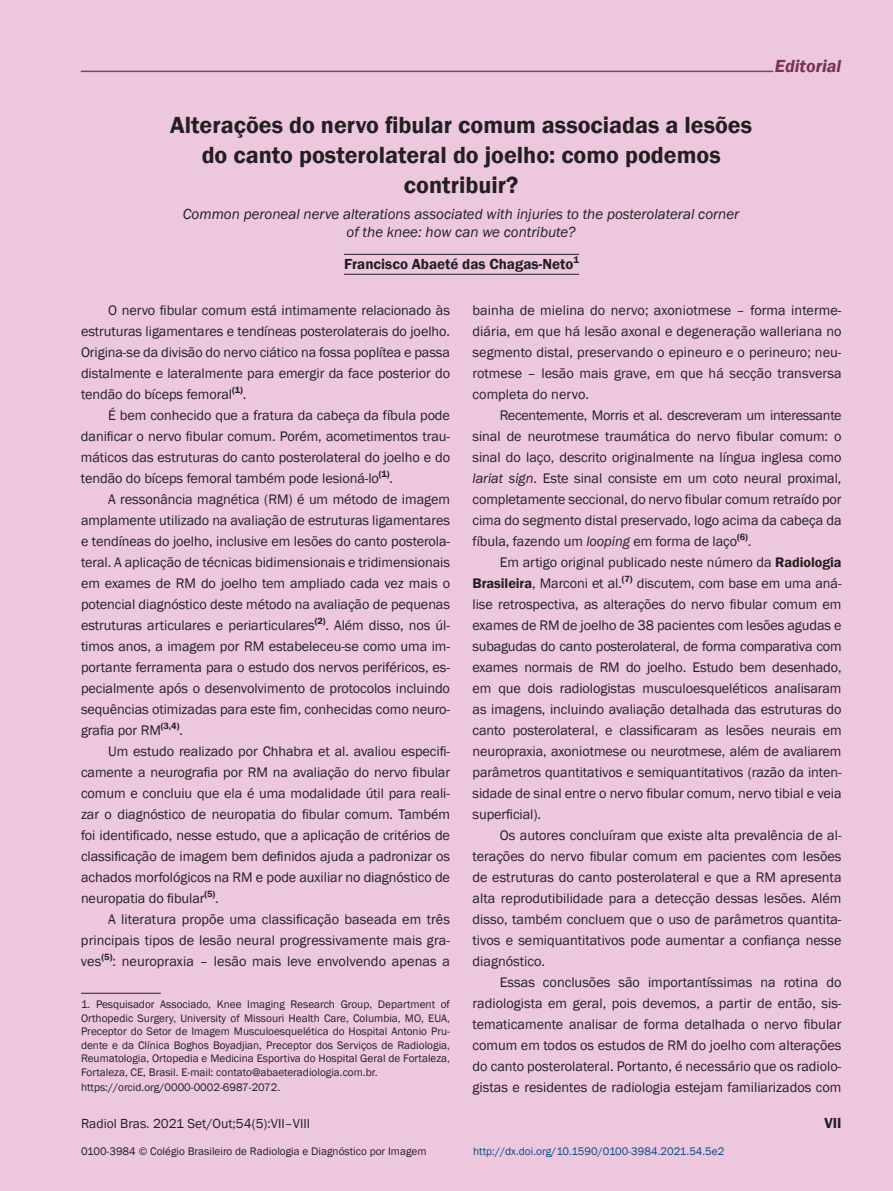
<style>
.page{position:relative;width:893px;height:1191px;background:#ecc7de}
.page>*{position:absolute;margin:0;border:0;box-sizing:border-box;transform-origin:0 0}
.t1{font:600 24px/30px "Franklin Gothic";color:#231f20;text-align:center}
.t2{font:italic 600 18px "Franklin Gothic";color:#793353}
.t3{font:italic 15px/18px "Franklin Gothic";color:#231f20;text-align:center}
.t4{font:600 15px "Franklin Gothic";color:#231f20}
.t5{font:14.25px/21px "Franklin Gothic";letter-spacing:-.005em;color:#231f20;text-align:justify}
.t6{font:13.5px "Franklin Gothic";color:#231f20}
.t7{font:11.25px/13.5px "Franklin Gothic";color:#231f20;text-align:justify}
.t8{font:11.25px "Franklin Gothic";color:#014984}
.s1{font-style:italic}
.s2{font-weight:600}
</style>
<div class="page">
<hr style="left:344px;top:254px;width:235px;height:1px;background:#231f20">
<hr style="left:344px;top:274px;width:235px;height:1px;background:#231f20">
<hr style="left:81px;top:993px;width:80px;height:1px;background:#231f20">
<hr style="left:81px;top:71px;width:692px;height:1px;background:#883d68">
<h1 class="t1" style="left:170px;top:110px;width:583px">Alterações do nervo fibular comum associadas a lesões do canto posterolateral do joelho: como podemos contribuir?</h1>
<p class="t3" style="left:183px;top:205px;width:558px">Common peroneal nerve alterations associated with injuries to the posterolateral corner of the knee: how can we contribute?</p>
<p class="t4" style="left:344px;top:254px;width:236px">Francisco Abaeté das Chagas-Neto<sup>1</sup></p>
<p class="t2" style="left:775px;top:54px;width:68px">Editorial</p>
<p class="t5" style="left:81px;top:300px;width:371px;text-indent:27px">O nervo fibular comum está intimamente relacionado às estruturas ligamentares e tendíneas posterolaterais do joelho.<br>Origina-se da divisão do nervo ciático na fossa poplítea e passa distalmente e lateralmente para emergir da face posterior do tendão do bíceps femoral<sup>(1)</sup>.</p>
<p class="t5" style="left:81px;top:405px;width:371px;text-indent:27px">É bem conhecido que a fratura da cabeça da fíbula pode danificar o nervo fibular comum. Porém, acometimentos trau&shy;máticos das estruturas do canto posterolateral do joelho e do tendão do bíceps femoral também pode lesioná-lo<sup>(1)</sup>.</p>
<p class="t5" style="left:81px;top:489px;width:371px;text-indent:27px">A ressonância magnética (RM) é um método de imagem amplamente utilizado na avaliação de estruturas ligamentares e tendíneas do joelho, inclusive em lesões do canto posterola&shy;teral. A aplicação de técnicas bidimensionais e tridimensionais em exames de RM do joelho tem ampliado cada vez mais o potencial diagnóstico deste método na avaliação de pequenas estruturas articulares e periarticulares<sup>(2)</sup>. Além disso, nos úl&shy;timos anos, a imagem por RM estabeleceu-se como uma im&shy;portante ferramenta para o estudo dos nervos periféricos, es&shy;pecialmente após o desenvolvimento de protocolos incluindo sequências otimizadas para este fim, conhecidas como neuro&shy;grafia por RM<sup>(3,4)</sup>.</p>
<p class="t5" style="left:81px;top:741px;width:371px;text-indent:27px">Um estudo realizado por Chhabra et al. avaliou especifi&shy;camente a neurografia por RM na avaliação do nervo fibular comum e concluiu que ela é uma modalidade útil para reali&shy;zar o diagnóstico de neuropatia do fibular comum. Também foi identificado, nesse estudo, que a aplicação de critérios de classificação de imagem bem definidos ajuda a padronizar os achados morfológicos na RM e pode auxiliar no diagnóstico de neuropatia do fibular<sup>(5)</sup>.</p>
<p class="t5" style="left:81px;top:909px;width:371px;text-indent:27px">A literatura propõe uma classificação baseada em três principais tipos de lesão neural progressivamente mais gra&shy;ves<sup>(5)</sup>: neuropraxia – lesão mais leve envolvendo apenas a</p>
<p class="t7" style="left:81px;top:998px;width:370px">1. Pesquisador Associado, Knee Imaging Research Group, Department of Orthopedic Surgery, University of Missouri Health Care, Columbia, MO, EUA, Preceptor do Setor de Imagem Musculoesquelética do Hospital Antonio Pru&shy;dente e da Clínica Boghos Boyadjian, Preceptor dos Serviços de Radiologia, Reumatologia, Ortopedia e Medicina Esportiva do Hospital Geral de Fortaleza, Fortaleza, CE, Brasil. E-mail: contato@abaeteradiologia.com.br.</p>
<p class="t7" style="left:81px;top:1081px;width:201px">https://orcid.org/0000-0002-6987-2072.</p>
<p class="t5" style="left:473px;top:299px;width:371px">bainha de mielina do nervo; axoniotmese – forma interme&shy;diária, em que há lesão axonal e degeneração walleriana no segmento distal, preservando o epineuro e o perineuro; neu&shy;rotmese – lesão mais grave, em que há secção transversa completa do nervo.</p>
<p class="t5" style="left:473px;top:405px;width:371px;text-indent:27px">Recentemente, Morris et al. descreveram um interessante sinal de neurotmese traumática do nervo fibular comum: o sinal do laço, descrito originalmente na língua inglesa como <span class="s1">lariat sign</span>. Este sinal consiste em um coto neural proximal, completamente seccional, do nervo fibular comum retraído por cima do segmento distal preservado, logo acima da cabeça da fíbula, fazendo um <span class="s1">looping</span> em forma de laço<sup>(6)</sup>.</p>
<p class="t5" style="left:472px;top:551px;width:371px;text-indent:27px">Em artigo original publicado neste número da <span class="s2">Radiologia Brasileira</span>, Marconi et al.<sup>(7)</sup> discutem, com base em uma aná&shy;lise retrospectiva, as alterações do nervo fibular comum em exames de RM de joelho de 38 pacientes com lesões agudas e subagudas do canto posterolateral, de forma comparativa com exames normais de RM do joelho. Estudo bem desenhado, em que dois radiologistas musculoesqueléticos analisaram as imagens, incluindo avaliação detalhada das estruturas do canto posterolateral, e classificaram as lesões neurais em neuropraxia, axoniotmese ou neurotmese, além de avaliarem parâmetros quantitativos e semiquantitativos (razão da inten&shy;sidade de sinal entre o nervo fibular comum, nervo tibial e veia superficial).</p>
<p class="t5" style="left:472px;top:825px;width:370px;text-indent:27px">Os autores concluíram que existe alta prevalência de al&shy;terações do nervo fibular comum em pacientes com lesões de estruturas do canto posterolateral e que a RM apresenta alta reprodutibilidade para a detecção dessas lesões. Além disso, também concluem que o uso de parâmetros quantita&shy;tivos e semiquantitativos pode aumentar a confiança nesse diagnóstico.</p>
<p class="t5" style="left:472px;top:972px;width:371px;text-indent:27px">Essas conclusões são importantíssimas na rotina do radiologista em geral, pois devemos, a partir de então, sis&shy;tematicamente analisar de forma detalhada o nervo fibular comum em todos os estudos de RM do joelho com alterações do canto posterolateral. Portanto, é necessário que os radiolo&shy;gistas e residentes de radiologia estejam familiarizados com</p>
<p class="t6" style="left:81px;top:1114px;width:231px">Radiol Bras. 2021 Set/Out;54(5):VII–VIII</p>
<p class="t4" style="left:824px;top:1113px;width:19px">VII</p>
<p class="t7" style="left:81px;top:1145px;width:347px">0100-3984 © Colégio Brasileiro de Radiologia e Diagnóstico por Imagem</p>
<p class="t8" style="left:473px;top:1144px;width:253px">http://dx.doi.org/10.1590/0100-3984.2021.54.5e2</p>
</div>
